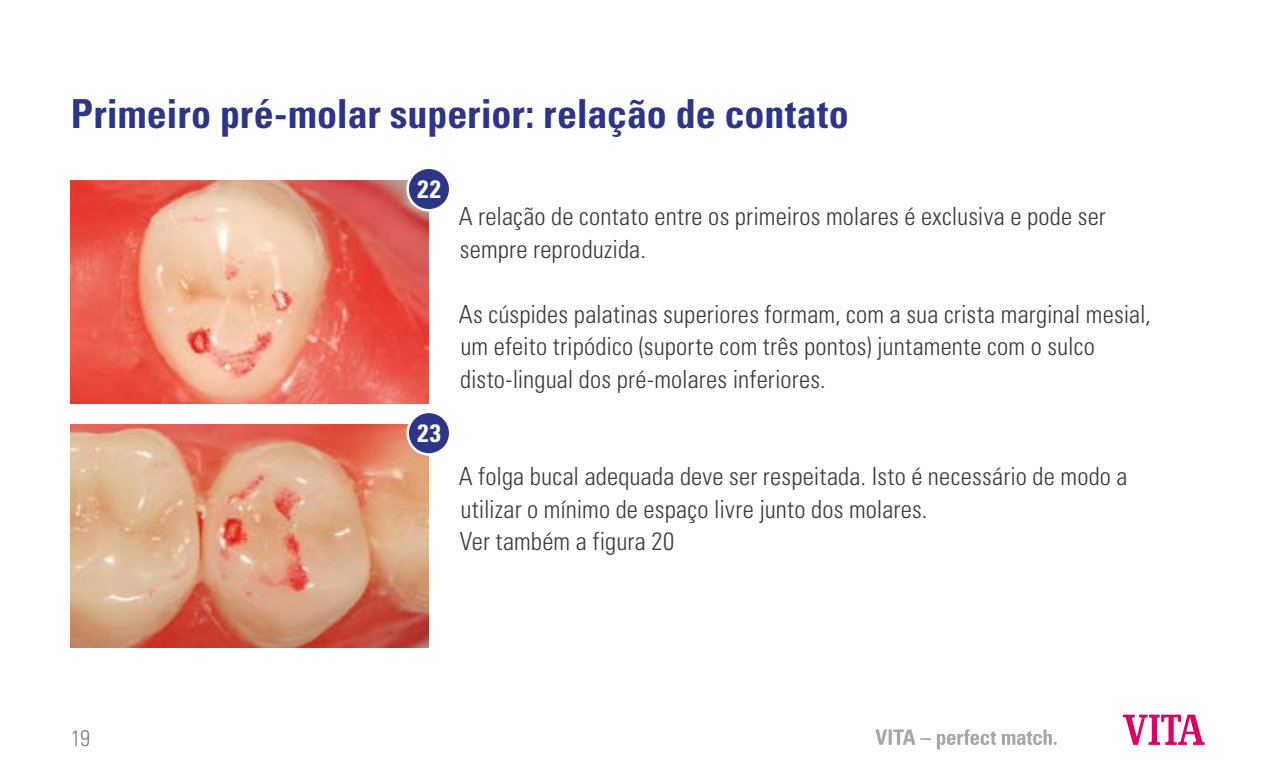
<style>
.page{position:relative;width:1276px;height:780px;background:#fff}
.page>*{position:absolute;margin:0;border:0;box-sizing:border-box;transform-origin:0 0}
.t1{font:700 condensed 40px "Univers LT";color:#2d3686}
.t2{font:300 condensed 25px/32.5px "Univers LT";letter-spacing:.005em;color:#3b3b3a}
.t3{font:700 condensed 25px "Univers LT";color:#fff}
.t4{font:300 condensed 22.5px "Univers LT";color:#80807f}
</style>
<div class="page">
<img style="left:71px;top:181px;width:358px;height:223px">
<img style="left:71px;top:425px;width:358px;height:223px">
<div style="left:408px;top:168px;width:42px;height:42px;background:#2d3686;border-radius:50%"></div>
<div style="left:406px;top:166px;width:45px;height:45px;border:2px solid #fff;border-radius:50%"></div>
<div style="left:408px;top:412px;width:42px;height:42px;background:#2d3686;border-radius:50%"></div>
<div style="left:406px;top:410px;width:45px;height:45px;border:2px solid #fff;border-radius:50%"></div>
<svg style="left:1123px;top:714px;width:81px;height:30px"></svg>
<svg style="left:875px;top:729px;width:181px;height:20px"></svg>
<h1 class="t1" style="left:71px;top:89px;width:779px">Primeiro pré-molar superior: relação de contato</h1>
<p class="t4" style="left:71px;top:724px;width:21px">19</p>
<p class="t3" style="left:417px;top:174px;width:25px">22</p>
<p class="t3" style="left:417px;top:418px;width:25px">23</p>
<p class="t2" style="left:459px;top:200px;width:648px">A relação de contato entre os primeiros molares é exclusiva e pode ser sempre reproduzida.</p>
<p class="t2" style="left:459px;top:298px;width:693px">As cúspides palatinas superiores formam, com a sua crista marginal mesial, um efeito tripódico (suporte com três pontos) juntamente com o sulco disto-lingual dos pré-molares inferiores.</p>
<p class="t2" style="left:459px;top:460px;width:670px">A folga bucal adequada deve ser respeitada. Isto é necessário de modo a utilizar o mínimo de espaço livre junto dos molares.<br>Ver também a figura 20</p>
</div>
